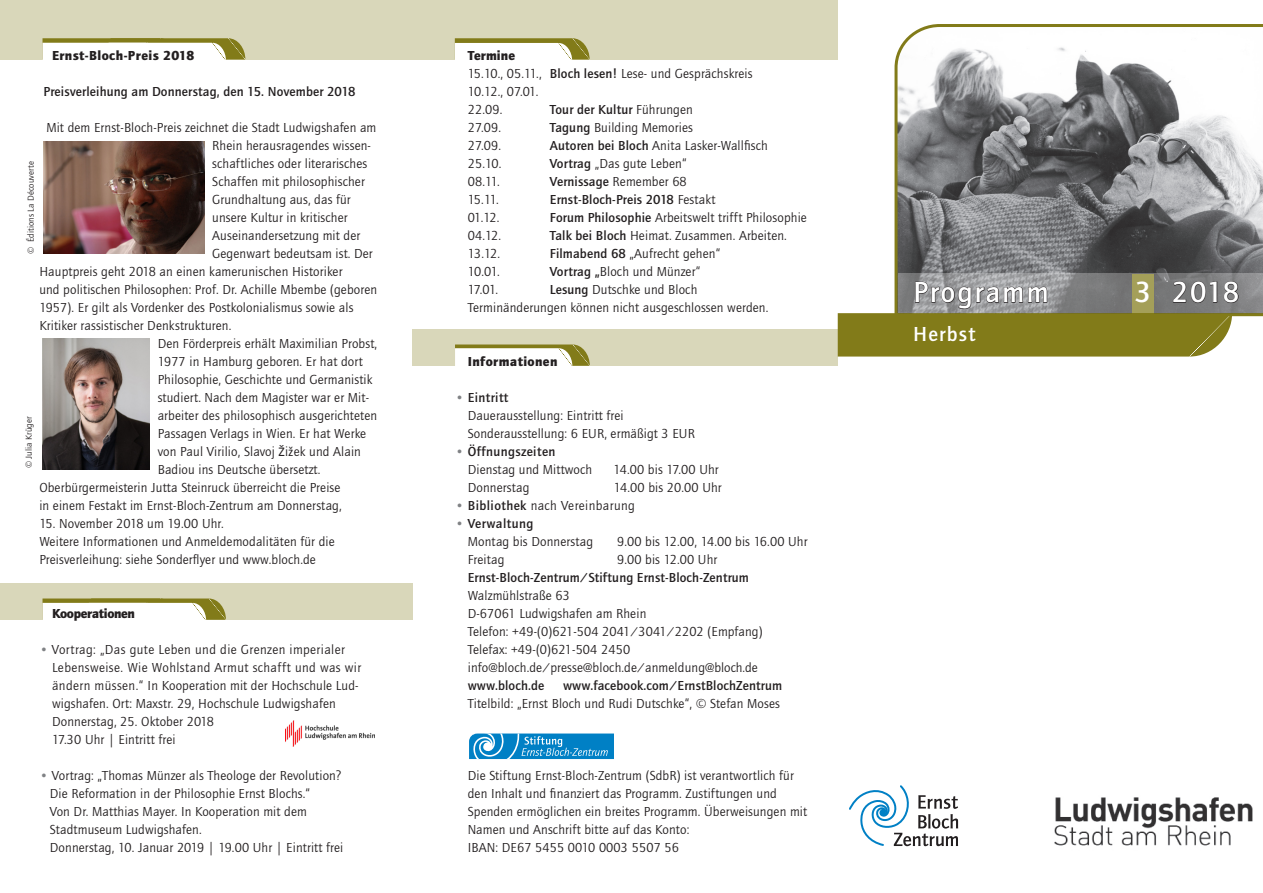
<style>
.page{position:relative;width:1263px;height:893px;background:#fff}
.page>*{position:absolute;margin:0;border:0;box-sizing:border-box;transform-origin:0 0}
.t1{font:500 30px "Quay Sans EF";letter-spacing:.06em;color:#fff}
.t2{font:500 21px "Quay Sans EF";letter-spacing:.06em;color:#fff}
.Subheadline{font:13.5px/18px "Quay Sans EF";letter-spacing:.01em;color:#231f20}
.Fließtext{font:13.5px/18px "Quay Sans EF";letter-spacing:.01em;color:#231f20}
.Terminübersicht{font:13.5px "Quay Sans EF";letter-spacing:.01em;color:#231f20}
.Subheadline-2{font:13.5px/18px "Quay Sans EF";letter-spacing:.03em;color:#231f20}
.Fließtext-2{font:500 13.5px "Quay Sans EF";letter-spacing:.01em;color:#231f20}
.Terminübersicht-2{font:500 13.5px "Quay Sans EF";letter-spacing:.01em;color:#231f20}
.Subheadline-3{font:500 13.5px "Quay Sans EF";letter-spacing:.01em;color:#231f20}
.Headline{font:500 13.5px "Quay Sans EF";letter-spacing:.03em;color:#231f20}
.Headline-2{font:900 13.5px "Quay Sans EF";letter-spacing:.03em;color:#231f20}
.Fließtext-3{font:13.5px "Quay Sans EF";letter-spacing:.03em;color:#231f20}
.Headline-3{font:900 13.5px "Quay Sans EF";letter-spacing:-.025em;color:#231f20}
.Terminübersicht-3{font:900 13.5px "Quay Sans EF";letter-spacing:.01em;color:#231f20}
.Fließtext-4{font:9px "Quay Sans EF";letter-spacing:.01em;color:#231f20}
.s1{font-family:"Calibri"}
.s2{color:#808285}
.s3{font-weight:500}
.s4{font-weight:400}
.s5{font-weight:400;color:#808285}
</style>
<div class="page">
<img style="left:1054px;top:797px;width:199px;height:49px">
<svg style="left:849px;top:785px;width:109px;height:61px"></svg>
<svg style="left:894px;top:24px;width:369px;height:293px"></svg>
<svg style="left:897px;top:274px;width:366px;height:39px;background:#8e8e8d"></svg>
<div style="left:0;top:0;width:838px;height:60px;background:#d9d7ba"></div>
<svg style="left:469px;top:733px;width:145px;height:26px;background:#2d96cf"></svg>
<div style="left:412px;top:330px;width:425px;height:36px;background:#d9d7ba"></div>
<svg style="left:455px;top:344px;width:135px;height:22px;background:#dcdabe"></svg>
<svg style="left:455px;top:38px;width:135px;height:22px;background:#d7d5b6"></svg>
<img style="left:285px;top:720px;width:89px;height:26px">
<div style="left:0;top:584px;width:412px;height:36px;background:#d9d7ba"></div>
<svg style="left:43px;top:598px;width:183px;height:22px;background:#dad8bc"></svg>
<svg style="left:43px;top:38px;width:202px;height:22px;background:#dbd9be"></svg>
<svg style="left:838px;top:281px;width:401px;height:76px;background:#8d8952"></svg>
<img style="left:43px;top:338px;width:106px;height:132px">
<img style="left:43px;top:141px;width:162px;height:113px">
<p class="Headline-2" style="left:52px;top:47px;width:144px">Ernst-Bloch-Preis 2018</p>
<p class="Subheadline-3" style="left:44px;top:83px;width:313px">Preisverleihung am Donnerstag, den 15. November 2018</p>
<p class="Subheadline" style="left:212px;top:118px;width:166px;text-indent:-166px">Mit dem Ernst-Bloch-Preis zeichnet die Stadt Ludwigshafen am Rhein herausragendes wissen&shy;schaftliches oder literarisches Schaffen mit philosophischer Grundhaltung aus, das für unsere Kultur in kritischer Auseinandersetzung mit der Gegenwart bedeutsam ist. Der</p>
<p class="Subheadline" style="left:39px;top:262px;width:305px">Hauptpreis geht 2018 an einen kamerunischen Historiker</p>
<p class="Subheadline" style="left:39px;top:280px;width:339px">und politischen Philosophen: Prof. Dr. Achille Mbembe (geboren</p>
<p class="Subheadline" style="left:39px;top:298px;width:316px">1957). Er gilt als Vordenker des Postkolonialismus sowie als</p>
<p class="Subheadline" style="left:39px;top:316px;width:194px">Kritiker rassistischer Denkstrukturen.</p>
<p class="Subheadline" style="left:158px;top:334px;width:221px">Den Förderpreis erhält Maximilian Probst, 1977 in Hamburg geboren. Er hat dort Philosophie, Geschichte und Germanistik studiert. Nach dem Magister war er Mit&shy;arbeiter des philosophisch ausgerichteten Passagen Verlags in Wien. Er hat Werke von Paul Virilio, Slavoj <span class="s1">Ž</span>i<span class="s1">ž</span>ek und Alain Badiou ins Deutsche übersetzt.</p>
<p class="Subheadline" style="left:39px;top:478px;width:303px">Oberbürgermeisterin Jutta Steinruck überreicht die Preise</p>
<p class="Subheadline" style="left:39px;top:496px;width:304px">in einem Festakt im Ernst-Bloch-Zentrum am Donnerstag,</p>
<p class="Subheadline" style="left:39px;top:514px;width:186px">15. November 2018 um 19.00 Uhr.</p>
<p class="Subheadline" style="left:39px;top:532px;width:297px">Weitere Informationen und Anmeldemodalitäten für die</p>
<p class="Subheadline" style="left:39px;top:550px;width:278px">Preisverleihung: siehe Sonderflyer und www.bloch.de</p>
<p class="Fließtext-4" style="left:26px;top:254px;width:94px;rotate:-90deg">© Éditions La Découverte</p>
<p class="Fließtext-4" style="left:24px;top:468px;width:53px;rotate:-90deg">© Julia Krüger</p>
<p class="Headline-3" style="left:52px;top:605px;width:84px">Kooperationen</p>
<p class="Subheadline-2" style="left:52px;top:640px;width:311px;text-indent:-13px"><span class="s2">•</span> Vortrag: „Das gute Leben und die Grenzen imperialer Lebensweise. Wie Wohlstand Armut schafft und was wir ändern müssen.“ In Kooperation mit der Hochschule Lud&shy;wigshafen. Ort: Maxstr. 29, Hochschule Ludwigshafen</p>
<p class="Subheadline" style="left:52px;top:712px;width:163px">Donnerstag, 25. Oktober 2018</p>
<p class="Subheadline" style="left:52px;top:730px;width:125px">17.30 Uhr | Eintritt frei</p>
<p class="Subheadline" style="left:39px;top:766px;width:303px"><span class="s2">•</span> Vortrag: „Thomas Münzer als Theologe der Revolution?</p>
<p class="Subheadline" style="left:50px;top:784px;width:262px">Die Reformation in der Philosophie Ernst Blochs.“</p>
<p class="Subheadline" style="left:50px;top:802px;width:259px">Von Dr. Matthias Mayer. In Kooperation mit dem</p>
<p class="Subheadline" style="left:50px;top:820px;width:153px">Stadtmuseum Ludwigshafen.</p>
<p class="Subheadline" style="left:50px;top:838px;width:295px">Donnerstag, 10. Januar 2019 | 19.00 Uhr | Eintritt frei</p>
<p class="Terminübersicht-3" style="left:468px;top:47px;width:49px">Termine</p>
<p class="Terminübersicht" style="left:468px;top:66px;width:75px">15.10., 05.11.,</p>
<p class="Terminübersicht" style="left:468px;top:84px;width:72px">10.12., 07.01.</p>
<p class="Terminübersicht" style="left:468px;top:102px;width:36px">22.09.</p>
<p class="Terminübersicht" style="left:468px;top:120px;width:35px">27.09.</p>
<p class="Fließtext" style="left:468px;top:136px;width:35px">27.09.</p>
<p class="Terminübersicht" style="left:468px;top:156px;width:35px">25.10.</p>
<p class="Terminübersicht" style="left:468px;top:174px;width:34px">08.11.</p>
<p class="Terminübersicht" style="left:468px;top:192px;width:32px">15.11.</p>
<p class="Terminübersicht" style="left:468px;top:210px;width:33px">01.12.</p>
<p class="Fließtext" style="left:468px;top:226px;width:35px">04.12.</p>
<p class="Terminübersicht" style="left:468px;top:246px;width:34px">13.12.</p>
<p class="Fließtext" style="left:468px;top:262px;width:34px">10.01.</p>
<p class="Fließtext" style="left:468px;top:280px;width:32px">17.01.</p>
<p class="Fließtext" style="left:468px;top:298px;width:302px">Terminänderungen können nicht ausgeschlossen werden.</p>
<p class="Terminübersicht" style="left:550px;top:66px;width:204px"><span class="s3">Bloch lesen!</span> Lese- und Gesprächskreis</p>
<p class="Terminübersicht-2" style="left:550px;top:101px;width:144px">Tour der Kultur <span class="s4">Führungen</span></p>
<p class="Terminübersicht" style="left:550px;top:120px;width:144px"><span class="s3">Tagung</span> Building Memories</p>
<p class="Terminübersicht" style="left:550px;top:138px;width:219px"><span class="s3">Autoren bei Bloch</span> Anita Lasker-Wallfisch</p>
<p class="Terminübersicht" style="left:550px;top:156px;width:138px"><span class="s3">Vortrag</span> „Das gute Leben“</p>
<p class="Terminübersicht-2" style="left:550px;top:173px;width:138px">Vernissage <span class="s4">Remember 68</span></p>
<p class="Terminübersicht-2" style="left:550px;top:191px;width:167px">Ernst-Bloch-Preis 2018 <span class="s4">Festakt</span></p>
<p class="Terminübersicht" style="left:550px;top:210px;width:258px"><span class="s3">Forum Philosophie</span> Arbeitswelt trifft Philosophie</p>
<p class="Terminübersicht" style="left:550px;top:228px;width:238px"><span class="s3">Talk bei Bloch</span> Heimat. Zusammen. Arbeiten.</p>
<p class="Terminübersicht" style="left:550px;top:246px;width:172px"><span class="s3">Filmabend 68</span> „Aufrecht gehen“</p>
<p class="Terminübersicht" style="left:550px;top:264px;width:152px"><span class="s3">Vortrag „</span>Bloch und Münzer“</p>
<p class="Terminübersicht" style="left:550px;top:282px;width:149px"><span class="s3">Lesung</span> Dutschke und Bloch</p>
<p class="Headline-2" style="left:468px;top:353px;width:91px">Informationen</p>
<p class="Headline" style="left:455px;top:389px;width:55px"><span class="s5">•</span> Eintritt</p>
<p class="Fließtext" style="left:468px;top:406px;width:157px">Dauerausstellung: Eintritt frei</p>
<p class="Fließtext" style="left:468px;top:424px;width:229px">Sonderausstellung: 6 EUR, ermäßigt 3 EUR</p>
<p class="Headline" style="left:455px;top:443px;width:102px"><span class="s5">•</span> Öffnungszeiten</p>
<p class="Fließtext" style="left:468px;top:460px;width:126px">Dienstag und Mittwoch</p>
<p class="Fließtext" style="left:613px;top:460px;width:107px">14.00 bis 17.00 Uhr</p>
<p class="Fließtext" style="left:468px;top:478px;width:63px">Donnerstag</p>
<p class="Fließtext" style="left:614px;top:478px;width:109px">14.00 bis 20.00 Uhr</p>
<p class="Fließtext-3" style="left:455px;top:498px;width:181px"><span class="s2">•</span> <span class="s3">Bibliothek</span> nach Vereinbarung</p>
<p class="Headline" style="left:455px;top:515px;width:80px"><span class="s5">•</span> Verwaltung</p>
<p class="Fließtext" style="left:468px;top:532px;width:127px">Montag bis Donnerstag</p>
<p class="Fließtext" style="left:617px;top:532px;width:192px">9.00 bis 12.00, 14.00 bis 16.00 Uhr</p>
<p class="Fließtext" style="left:468px;top:550px;width:38px">Freitag</p>
<p class="Fließtext" style="left:617px;top:550px;width:102px">9.00 bis 12.00 Uhr</p>
<p class="Fließtext-2" style="left:468px;top:569px;width:283px">Ernst-Bloch-Zentrum/Stiftung Ernst-Bloch-Zentrum</p>
<p class="Fließtext" style="left:468px;top:586px;width:104px">Walzmühlstraße 63</p>
<p class="Fließtext" style="left:468px;top:604px;width:180px">D-67061 Ludwigshafen am Rhein</p>
<p class="Fließtext" style="left:468px;top:622px;width:296px">Telefon: +49-(0)621-504 2041/3041/2202 (Empfang)</p>
<p class="Fließtext" style="left:468px;top:640px;width:164px">Telefax: +49-(0)621-504 2450</p>
<p class="Fließtext" style="left:468px;top:658px;width:292px">info@bloch.de/presse@bloch.de/anmeldung@bloch.de</p>
<p class="Fließtext-2" style="left:468px;top:677px;width:78px">www.bloch.de</p>
<p class="Fließtext-2" style="left:563px;top:677px;width:221px">www.facebook.com/ErnstBlochZentrum</p>
<p class="Fließtext" style="left:468px;top:694px;width:314px">Titelbild: „Ernst Bloch und Rudi Dutschke“, © Stefan Moses</p>
<p class="Fließtext" style="left:468px;top:766px;width:341px">Die Stiftung Ernst-Bloch-Zentrum (SdbR) ist verantwortlich für den Inhalt und finanziert das Programm. Zustiftungen und Spenden ermöglichen ein breites Programm. Überweisungen mit Namen und Anschrift bitte auf das Konto:</p>
<p class="Fließtext" style="left:468px;top:838px;width:213px">IBAN: DE67 5455 0010 0003 5507 56</p>
<p class="t1" style="left:913px;top:275px;width:137px">Programm</p>
<p class="t1" style="left:1135px;top:275px;width:106px">3 2018</p>
<p class="t2" style="left:913px;top:322px;width:64px">Herbst</p>
</div>
